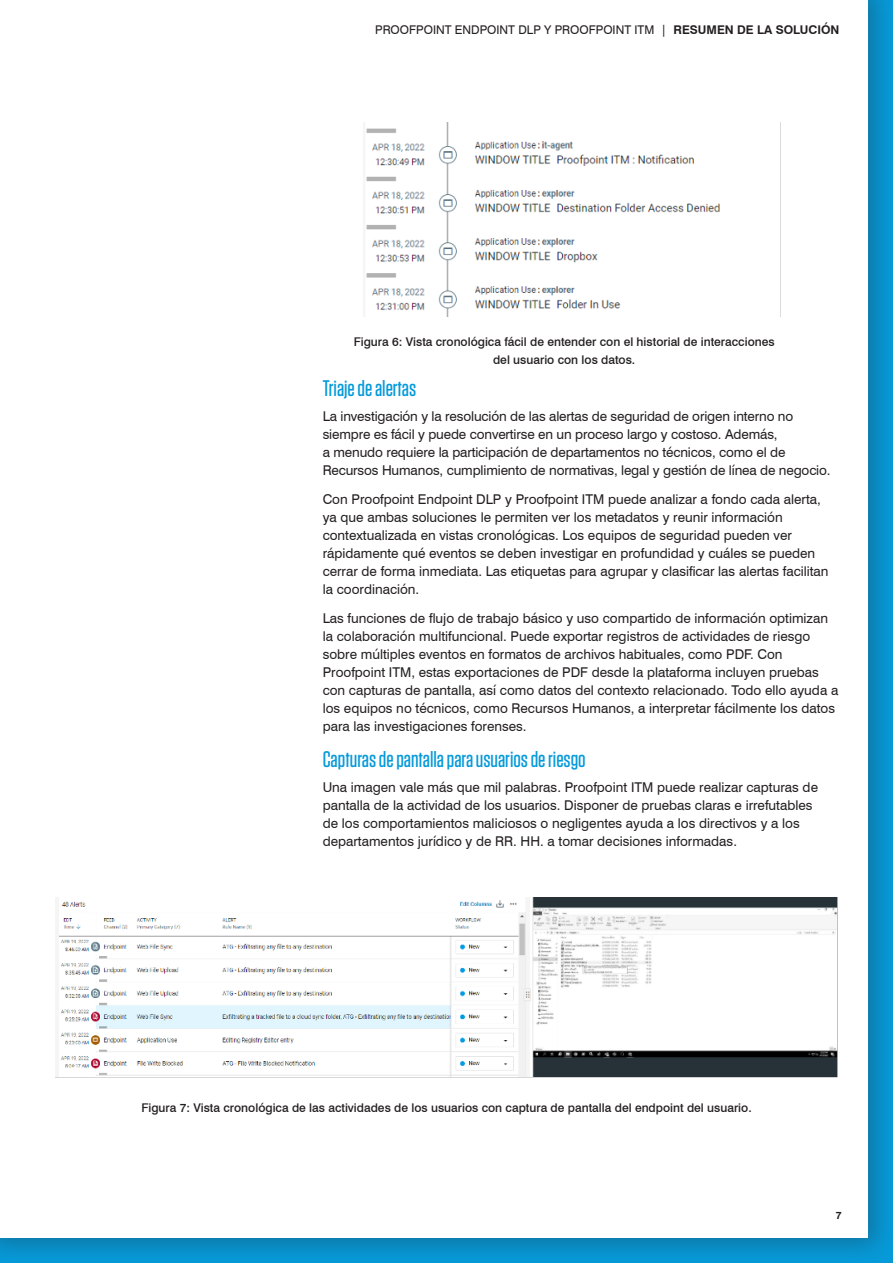
<style>
.page{position:relative;width:893px;height:1263px;background:#fff}
.page>*{position:absolute;margin:0;border:0;box-sizing:border-box;transform-origin:0 0}
.t1{font:500 22.5px "Tungsten";color:#069ad9}
.t2{font:13.5px/18px "Swiss 721 BT";color:#231f20}
.t3{font:500 12px/18px "Swiss 721 BT";color:#231f20;text-align:center}
.t4{font:12px "Swiss 721 BT";color:#231f20}
.t5{font:700 10.5px "Swiss 721 BT";color:#231f20}
.s1{font-weight:700}
</style>
<div class="page">
<div style="left:0;top:0;width:893px;height:1263px;background:#231f20;opacity:.3"></div>
<div style="left:0;top:0;width:868px;height:1237px;background:#fff"></div>
<img style="left:366px;top:122px;width:415px;height:195px">
<img style="left:59px;top:898px;width:779px;height:179px">
<p class="t4" style="left:375px;top:22px;width:466px">PROOFPOINT ENDPOINT DLP Y PROOFPOINT ITM | <span class="s1">RESUMEN DE LA SOLUCIÓN</span></p>
<p class="t3" style="left:354px;top:332px;width:422px">Figura 6: Vista cronológica fácil de entender con el historial de interacciones del usuario con los datos.</p>
<h1 class="t1" style="left:323px;top:377px;width:95px">Triaje de alertas</h1>
<p class="t2" style="left:323px;top:407px;width:509px">La investigación y la resolución de las alertas de seguridad de origen interno no siempre es fácil y puede convertirse en un proceso largo y costoso. Además,<br>a menudo requiere la participación de departamentos no técnicos, como el de Recursos Humanos, cumplimiento de normativas, legal y gestión de línea de negocio.</p>
<p class="t2" style="left:323px;top:490px;width:507px">Con Proofpoint Endpoint DLP y Proofpoint ITM puede analizar a fondo cada alerta, ya que ambas soluciones le permiten ver los metadatos y reunir información contextualizada en vistas cronológicas. Los equipos de seguridad pueden ver rápidamente qué eventos se deben investigar en profundidad y cuáles se pueden cerrar de forma inmediata. Las etiquetas para agrupar y clasificar las alertas facilitan la coordinación.</p>
<p class="t2" style="left:323px;top:609px;width:517px">Las funciones de flujo de trabajo básico y uso compartido de información optimizan la colaboración multifuncional. Puede exportar registros de actividades de riesgo sobre múltiples eventos en formatos de archivos habituales, como PDF. Con Proofpoint ITM, estas exportaciones de PDF desde la plataforma incluyen pruebas con capturas de pantalla, así como datos del contexto relacionado. Todo ello ayuda a los equipos no técnicos, como Recursos Humanos, a interpretar fácilmente los datos para las investigaciones forenses.</p>
<h1 class="t1" style="left:323px;top:747px;width:265px">Capturas de pantalla para usuarios de riesgo</h1>
<p class="t2" style="left:323px;top:778px;width:497px">Una imagen vale más que mil palabras. Proofpoint ITM puede realizar capturas de pantalla de la actividad de los usuarios. Disponer de pruebas claras e irrefutables de los comportamientos maliciosos o negligentes ayuda a los directivos y a los departamentos jurídico y de RR. HH. a tomar decisiones informadas.</p>
<p class="t3" style="left:141px;top:1098px;width:612px">Figura 7: Vista cronológica de las actividades de los usuarios con captura de pantalla del endpoint del usuario.</p>
<p class="t5" style="left:836px;top:1208px;width:7px">7</p>
</div>
